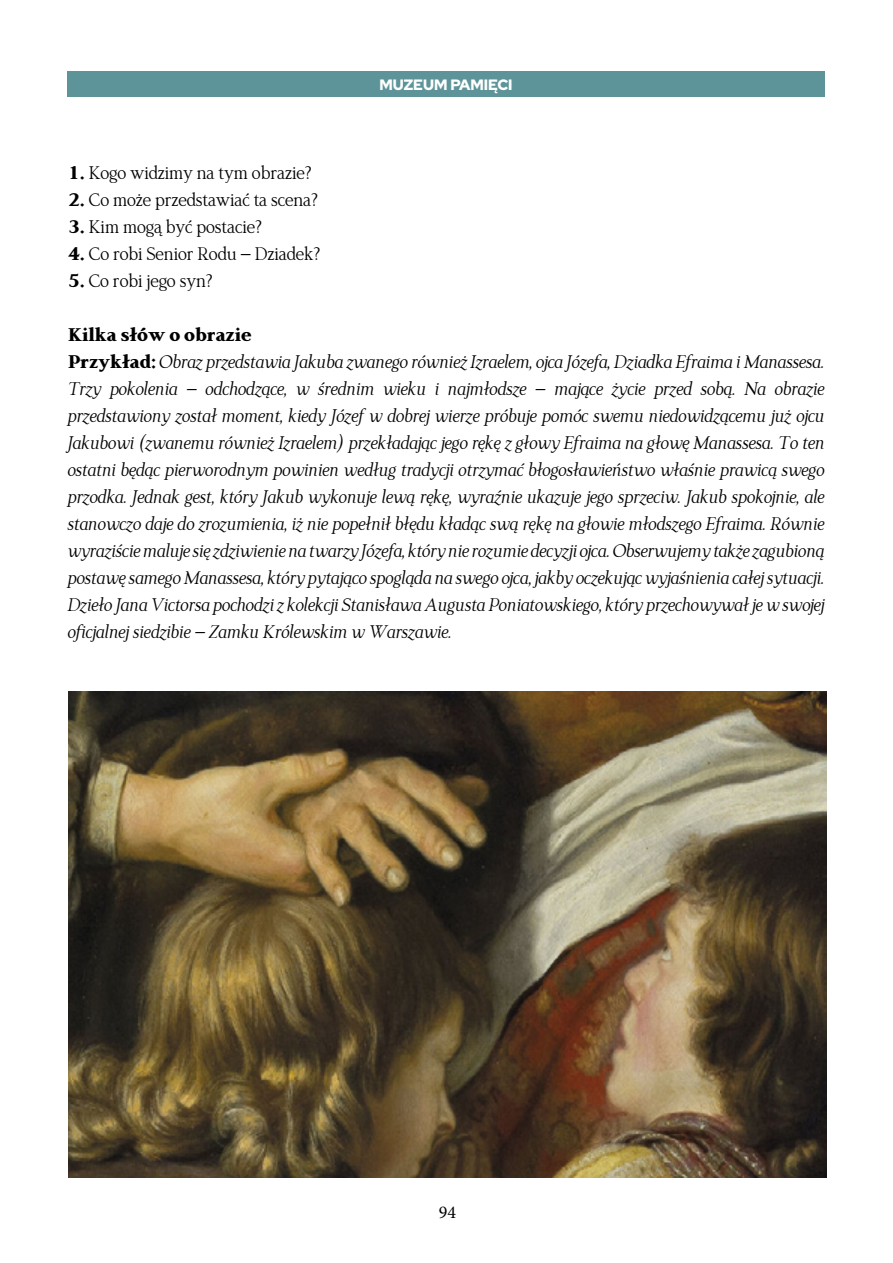
<style>
.page{position:relative;width:893px;height:1263px;background:#fff}
.page>*{position:absolute;margin:0;border:0;box-sizing:border-box;transform-origin:0 0}
.t1{font:italic 19.5px/27px "LT Remark";color:#000}
.t2{font:19.5px "LT Remark";color:#000}
.t3{font:18px "Minion Pro";color:#000}
.t4{font:900 15px "Red Hat Display";color:#fff}
.s1{font-weight:900}
.s2{font-weight:900;font-style:normal}
</style>
<div class="page">
<div style="left:67px;top:71px;width:758px;height:25px;background:#5d949a"></div>
<img style="left:68px;top:692px;width:758px;height:486px">
<p class="t4" style="left:379px;top:75px;width:135px">MUZEUM PAMIĘCI</p>
<p class="t2" style="left:68px;top:161px;width:245px"><span class="s1">1.</span> Kogo widzimy na tym obrazie?</p>
<p class="t2" style="left:68px;top:188px;width:251px"><span class="s1">2.</span> Co może przedstawiać ta scena?</p>
<p class="t2" style="left:68px;top:215px;width:195px"><span class="s1">3.</span> Kim mogą być postacie?</p>
<p class="t2" style="left:68px;top:242px;width:254px"><span class="s1">4.</span> Co robi Senior Rodu – Dziadek?</p>
<p class="t2" style="left:68px;top:269px;width:146px"><span class="s1">5.</span> Co robi jego syn?</p>
<p class="t1" style="left:68px;top:321px;width:758px"><span class="s2">Kilka słów o obrazie<br>Przykład:</span> Obraz przedstawia Jakuba zwanego również Izraelem, ojca Józefa, Dziadka Efraima i Manassesa.<br>Trzy pokolenia – odchodzące, w średnim wieku i najmłodsze – mające życie przed sobą. Na obrazie przedstawiony został moment, kiedy Józef w dobrej wierze próbuje pomóc swemu niedowidzącemu już ojcu Jakubowi (zwanemu również Izraelem) przekładając jego rękę z głowy Efraima na głowę Manassesa. To ten ostatni będąc pierworodnym powinien według tradycji otrzymać błogosławieństwo właśnie prawicą swego przodka. Jednak gest, który Jakub wykonuje lewą rękę, wyraźnie ukazuje jego sprzeciw. Jakub spokojnie, ale stanowczo daje do zrozumienia, iż nie popełnił błędu kładąc swą rękę na głowie młodszego Efraima. Równie wyraziście maluje się zdziwienie na twarzy Józefa, który nie rozumie decyzji ojca. Obserwujemy także zagubioną postawę samego Manassesa, który pytająco spogląda na swego ojca, jakby oczekując wyjaśnienia całej sytuacji.<br>Dzieło Jana Victorsa pochodzi z kolekcji Stanisława Augusta Poniatowskiego, który przechowywał je w swojej oficjalnej siedzibie – Zamku Królewskim w Warszawie.</p>
<p class="t3" style="left:439px;top:1200px;width:19px">94</p>
</div>
